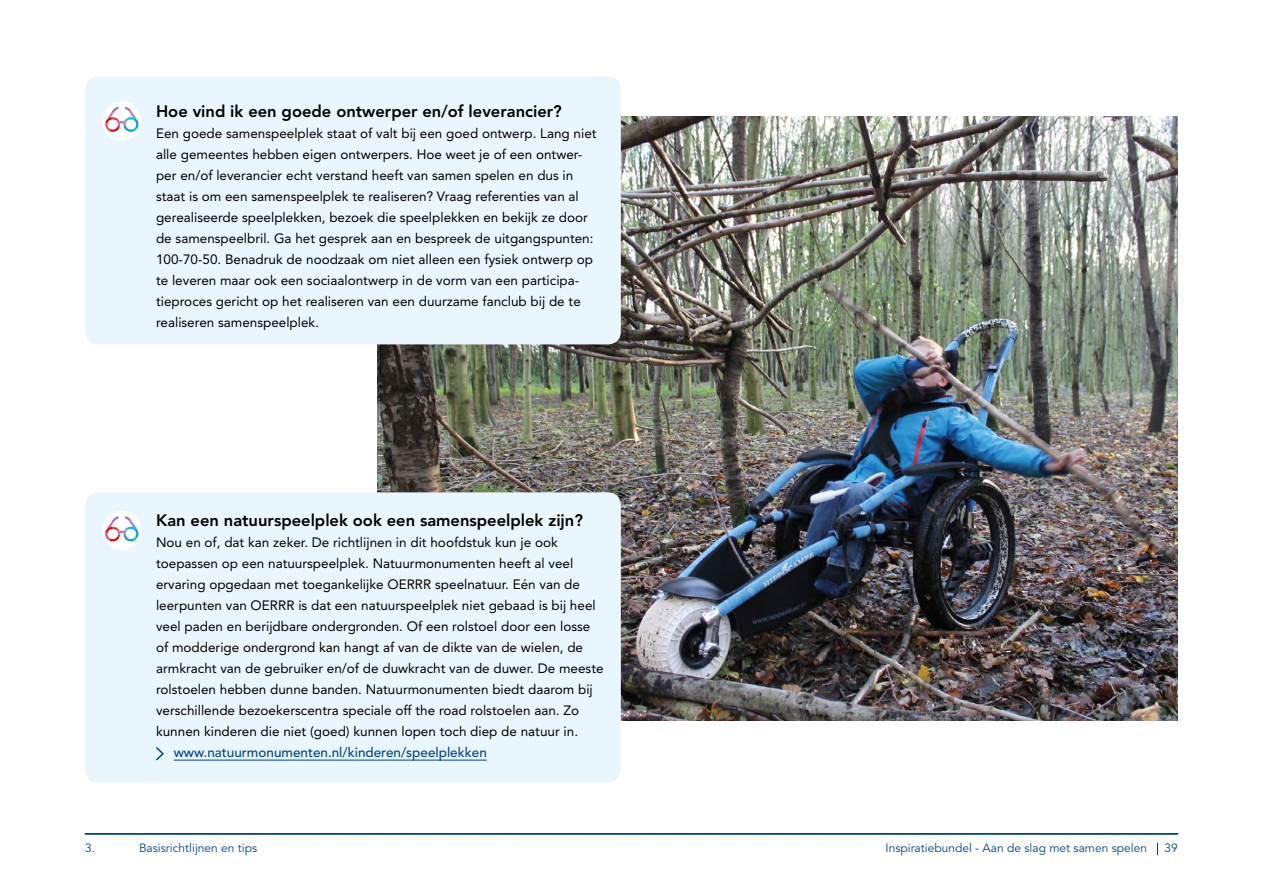
<style>
.page{position:relative;width:1263px;height:893px;background:#fff}
.page>*{position:absolute;margin:0;border:0;box-sizing:border-box;transform-origin:0 0}
.t1{font:800 16.5px "Avenir";color:#000}
.t2{font:13.5px/21px "Avenir";color:#000}
.t3{font:500 13.5px "Avenir";color:#048}
.t4{font:12px "Avenir";color:#048}
</style>
<div class="page">
<svg style="left:85px;top:833px;width:1093px;height:1px"></svg>
<img style="left:377px;top:117px;width:801px;height:603px">
<div style="left:85px;top:77px;width:536px;height:267px;background:#eaf6fe;border-radius:13px"></div>
<div style="left:102px;top:101px;width:40px;height:40px;background:#fff;border-radius:50%"></div>
<svg style="left:105px;top:107px;width:33px;height:25px"></svg>
<div style="left:85px;top:492px;width:536px;height:290px;background:#eaf6fe;border-radius:13px"></div>
<hr style="left:174px;top:760px;width:313px;height:1px;background:#048">
<div style="left:102px;top:511px;width:40px;height:39px;background:#fff;border-radius:50%"></div>
<svg style="left:105px;top:516px;width:33px;height:25px"></svg>
<svg style="left:156px;top:747px;width:8px;height:14px"></svg>
<p class="t1" style="left:156px;top:101px;width:407px">Hoe vind ik een goede ontwerper en/of leverancier?</p>
<p class="t2" style="left:156px;top:122px;width:442px">Een goede samenspeelplek staat of valt bij een goed ontwerp. Lang niet alle gemeentes hebben eigen ontwerpers. Hoe weet je of een ontwer&shy;per en/of leverancier echt verstand heeft van samen spelen en dus in staat is om een samenspeelplek te realiseren? Vraag referenties van al gerealiseerde speelplekken, bezoek die speelplekken en bekijk ze door de samenspeelbril. Ga het gesprek aan en bespreek de uitgangspunten:<br>100-70-50. Benadruk de noodzaak om niet alleen een fysiek ontwerp op te leveren maar ook een sociaalontwerp in de vorm van een participa&shy;tieproces gericht op het realiseren van een duurzame fanclub bij de te realiseren samenspeelplek.</p>
<p class="t1" style="left:156px;top:511px;width:428px">Kan een natuurspeelplek ook een samenspeelplek zijn?</p>
<p class="t2" style="left:156px;top:532px;width:449px">Nou en of, dat kan zeker. De richtlijnen in dit hoofdstuk kun je ook toepassen op een natuurspeelplek. Natuurmonumenten heeft al veel ervaring opgedaan met toegankelijke OERRR speelnatuur. Eén van de leerpunten van OERRR is dat een natuurspeelplek niet gebaad is bij heel veel paden en berijdbare ondergronden. Of een rolstoel door een losse of modderige ondergrond kan hangt af van de dikte van de wielen, de armkracht van de gebruiker en/of de duwkracht van de duwer. De meeste rolstoelen hebben dunne banden. Natuurmonumenten biedt daarom bij verschillende bezoekerscentra speciale off the road rolstoelen aan. Zo kunnen kinderen die niet (goed) kunnen lopen toch diep de natuur in.</p>
<p class="t3" style="left:174px;top:745px;width:315px">www.natuurmonumenten.nl/kinderen/speelplekken</p>
<p class="t4" style="left:85px;top:841px;width:12px">3.</p>
<p class="t4" style="left:139px;top:841px;width:120px">Basisrichtlijnen en tips</p>
<p class="t4" style="left:885px;top:841px;width:263px">Inspiratiebundel - Aan de slag met samen spelen</p>
<p class="t4" style="left:1164px;top:841px;width:15px">39</p>
</div>
